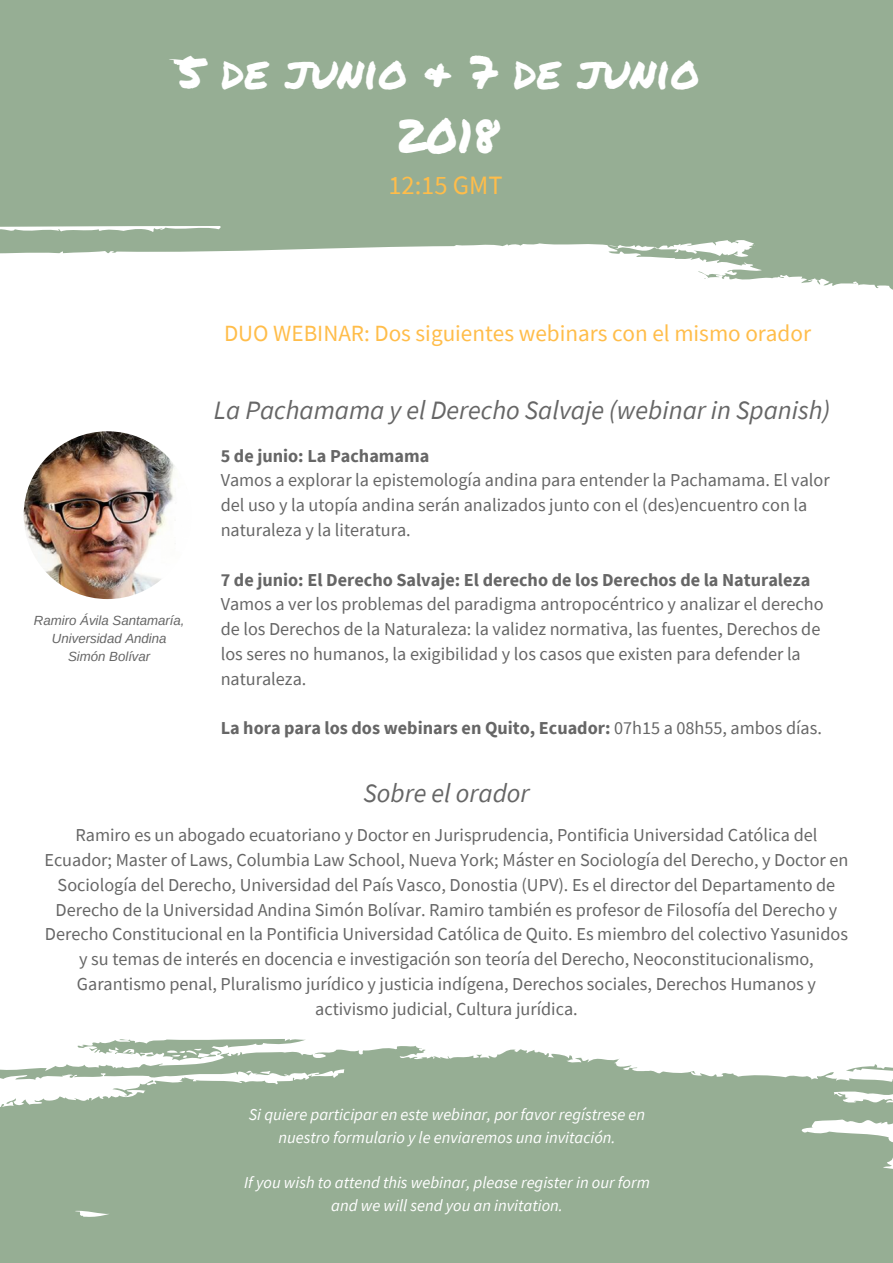
<style>
.page{position:relative;width:893px;height:1263px;background:#fff}
.page>*{position:absolute;margin:0;border:0;box-sizing:border-box;transform-origin:0 0}
.t1{font:46.35px/64.2px "Permanent Marker";color:#fff;text-align:center}
.t2{font:italic 26.55px "Source Sans Pro";color:#666}
.t3{font:26.55px "Source Sans Pro";color:#ffbd4a}
.t4{font:23.25px "Source Sans Pro";color:#ffbd4a}
.t5{font:18.15px/24.8px "Source Sans Pro";color:#666}
.t6{font:700 18.15px "Source Sans Pro";color:#666}
.t7{font:italic 16.5px/22.5px "Source Sans Pro";color:#fff;text-align:center}
.t8{font:italic 13.2px/18px "Arimo";color:#666;text-align:center}
.s1{font-weight:400}
</style>
<div class="page">
<svg style="left:0;top:0;width:893px;height:290px;background:#a3b8a1"></svg>
<svg style="left:0;top:1046px;width:893px;height:217px;background:#a0b69e"></svg>
<svg style="left:78px;top:1039px;width:228px;height:22px"></svg>
<img style="left:24px;top:431px;width:167px;height:168px;border-radius:50%">
<h1 class="t1" style="left:177px;top:38px;width:524px">5 DE JUNIO &amp; 7 DE JUNIO<br>2018</h1>
<h2 class="t3" style="left:388px;top:168px;width:116px">12:15 GMT</h2>
<p class="t8" style="left:34px;top:611px;width:152px">Ramiro Ávila Santamaría,<br>Universidad Andina<br>Simón Bolívar</p>
<p class="t4" style="left:224px;top:318px;width:588px">DUO WEBINAR: Dos siguientes webinars con el mismo orador</p>
<h2 class="t2" style="left:214px;top:393px;width:618px">La Pachamama y el Derecho Salvaje (webinar in Spanish)</h2>
<p class="t6" style="left:221px;top:444px;width:210px">5 de junio: La Pachamama</p>
<p class="t5" style="left:221px;top:468px;width:610px">Vamos a explorar la epistemología andina para entender la Pachamama. El valor del uso y la utopía andina serán analizados junto con el (des)encuentro con la naturaleza y la literatura.</p>
<p class="t6" style="left:221px;top:568px;width:591px">7 de junio: El Derecho Salvaje: El derecho de los Derechos de la Naturaleza</p>
<p class="t5" style="left:221px;top:591px;width:604px">Vamos a ver los problemas del paradigma antropocéntrico y analizar el derecho de los Derechos de la Naturaleza: la validez normativa, las fuentes, Derechos de los seres no humanos, la exigibilidad y los casos que existen para defender la naturaleza.</p>
<p class="t6" style="left:221px;top:716px;width:603px">La hora para los dos webinars en Quito, Ecuador: <span class="s1">07h15 a 08h55, ambos días.</span></p>
<h2 class="t2" style="left:363px;top:776px;width:168px">Sobre el orador</h2>
<p class="t5" style="left:44px;top:822px;width:805px;text-align:center">Ramiro es un abogado ecuatoriano y Doctor en Jurisprudencia, Pontificia Universidad Católica del Ecuador; Master of Laws, Columbia Law School, Nueva York; Máster en Sociología del Derecho, y Doctor en Sociología del Derecho, Universidad del País Vasco, Donostia (UPV). Es el director del Departamento de Derecho de la Universidad Andina Simón Bolívar. Ramiro también es profesor de Filosofía del Derecho y Derecho Constitucional en la Pontificia Universidad Católica de Quito. Es miembro del colectivo Yasunidos y su temas de interés en docencia e investigación son teoría del Derecho, Neoconstitucionalismo, Garantismo penal, Pluralismo jurídico y justicia indígena, Derechos sociales, Derechos Humanos y activismo judicial, Cultura jurídica.</p>
<p class="t7" style="left:249px;top:1103px;width:398px">Si quiere participar en este webinar, por favor regístrese en nuestro formulario y le enviaremos una invitación.</p>
<p class="t7" style="left:244px;top:1171px;width:407px">If you wish to attend this webinar, please register in our form and we will send you an invitation.</p>
</div>
